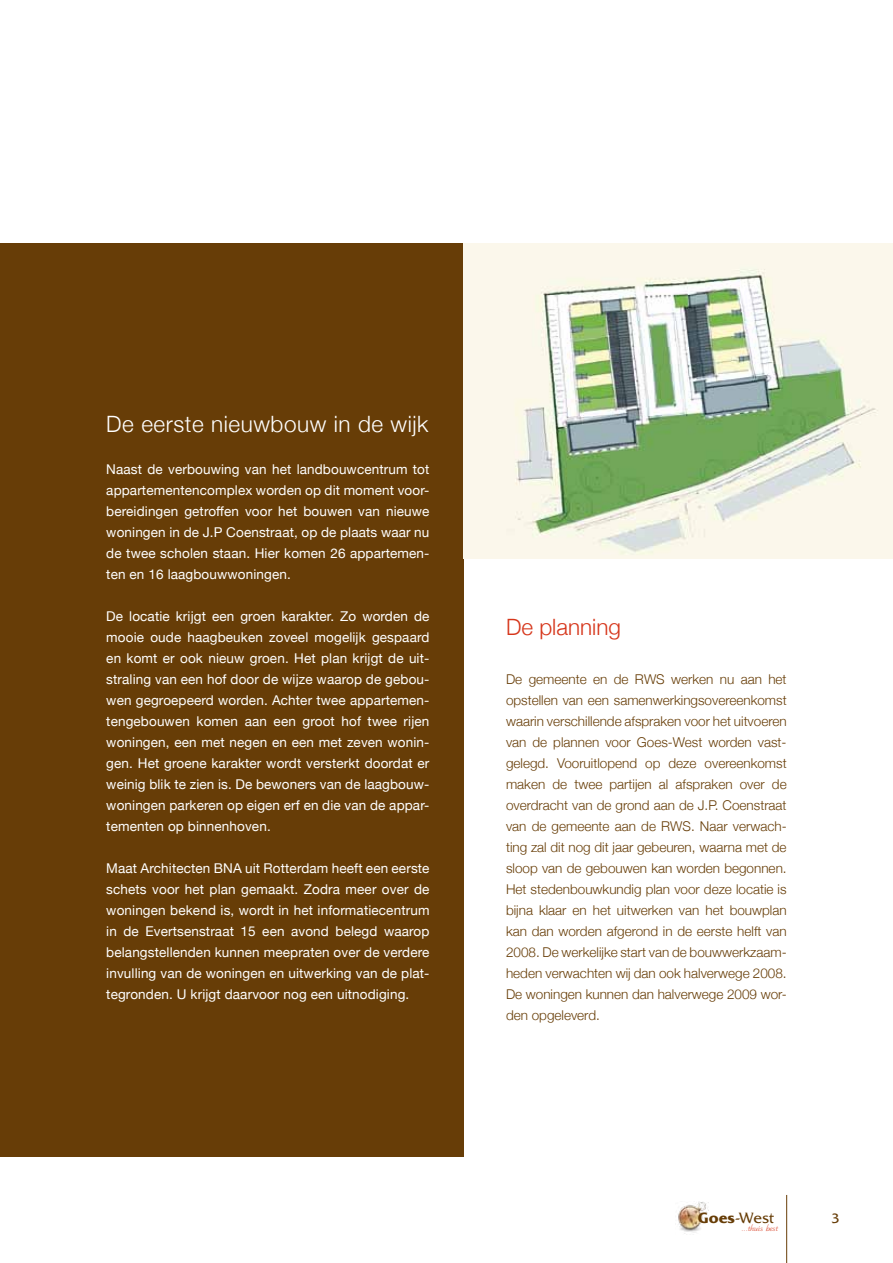
<style>
.page{position:relative;width:893px;height:1263px;background:#fff}
.page>*{position:absolute;margin:0;border:0;box-sizing:border-box;transform-origin:0 0}
.t1{font:300 22.5px "Helvetica Neue";letter-spacing:.025em;color:#fff}
.t2{font:300 22.5px "Helvetica Neue";color:#d6361b}
.t3{font:14.85px "Friz Qua";color:#673d07}
.t4{font:13.5px/21px "Helvetica Neue";letter-spacing:.01em;color:#fff;text-align:justify}
.t5{font:300 13.5px/21px "Helvetica Neue";color:#673d07;text-align:justify}
.t6{font:13.5px "Friz Qua";color:#673d07}
.t7{font:10.95px "Lake Informal";color:#d6361b}
.s1{font-weight:700}
</style>
<div class="page">
<img style="left:678px;top:1202px;width:30px;height:32px">
<hr style="left:786px;top:1195px;width:1px;height:68px;background:#673d07">
<div style="left:0;top:243px;width:463px;height:914px;background:#673d07"></div>
<img style="left:463px;top:243px;width:430px;height:315px">
<h1 class="t1" style="left:106px;top:406px;width:324px">De eerste nieuwbouw in de wijk</h1>
<p class="t4" style="left:106px;top:458px;width:325px">Naast de verbouwing van het landbouwcentrum tot appartementencomplex worden op dit moment voor&shy;bereidingen getroffen voor het bouwen van nieuwe woningen in de J.P Coenstraat, op de plaats waar nu de twee scholen staan. Hier komen 26 appartemen&shy;ten en 16 laagbouwwoningen.</p>
<p class="t4" style="left:106px;top:605px;width:325px">De locatie krijgt een groen karakter. Zo worden de mooie oude haagbeuken zoveel mogelijk gespaard en komt er ook nieuw groen. Het plan krijgt de uit&shy;straling van een hof door de wijze waarop de gebou&shy;wen gegroepeerd worden. Achter twee appartemen&shy;tengebouwen komen aan een groot hof twee rijen woningen, een met negen en een met zeven wonin&shy;gen. Het groene karakter wordt versterkt doordat er weinig blik te zien is. De bewoners van de laagbouw&shy;woningen parkeren op eigen erf en die van de appar&shy;tementen op binnenhoven.</p>
<p class="t4" style="left:106px;top:857px;width:325px">Maat Architecten BNA uit Rotterdam heeft een eerste schets voor het plan gemaakt. Zodra meer over de woningen bekend is, wordt in het informatiecentrum in de Evertsenstraat 15 een avond belegd waarop belangstellenden kunnen meepraten over de verdere invulling van de woningen en uitwerking van de plat&shy;tegronden. U krijgt daarvoor nog een uitnodiging.</p>
<h1 class="t2" style="left:506px;top:609px;width:117px">De planning</h1>
<p class="t5" style="left:506px;top:668px;width:282px">De gemeente en de RWS werken nu aan het opstellen van een samenwerkingsovereenkomst waarin verschillende afspraken voor het uitvoeren van de plannen voor Goes-West worden vast&shy;gelegd. Vooruitlopend op deze overeenkomst maken de twee partijen al afspraken over de overdracht van de grond aan de J.P. Coenstraat van de gemeente aan de RWS. Naar verwach&shy;ting zal dit nog dit jaar gebeuren, waarna met de sloop van de gebouwen kan worden begonnen.<br>Het stedenbouwkundig plan voor deze locatie is bijna klaar en het uitwerken van het bouwplan kan dan worden afgerond in de eerste helft van 2008. De werkelijke start van de bouwwerkzaam&shy;heden verwachten wij dan ook halverwege 2008.<br>De woningen kunnen dan halverwege 2009 wor&shy;den opgeleverd.</p>
<p class="t3" style="left:698px;top:1209px;width:78px"><span class="s1">Goes</span>-West</p>
<p class="t7" style="left:742px;top:1223px;width:38px">...thuis best</p>
<p class="t6" style="left:831px;top:1210px;width:10px">3</p>
</div>
